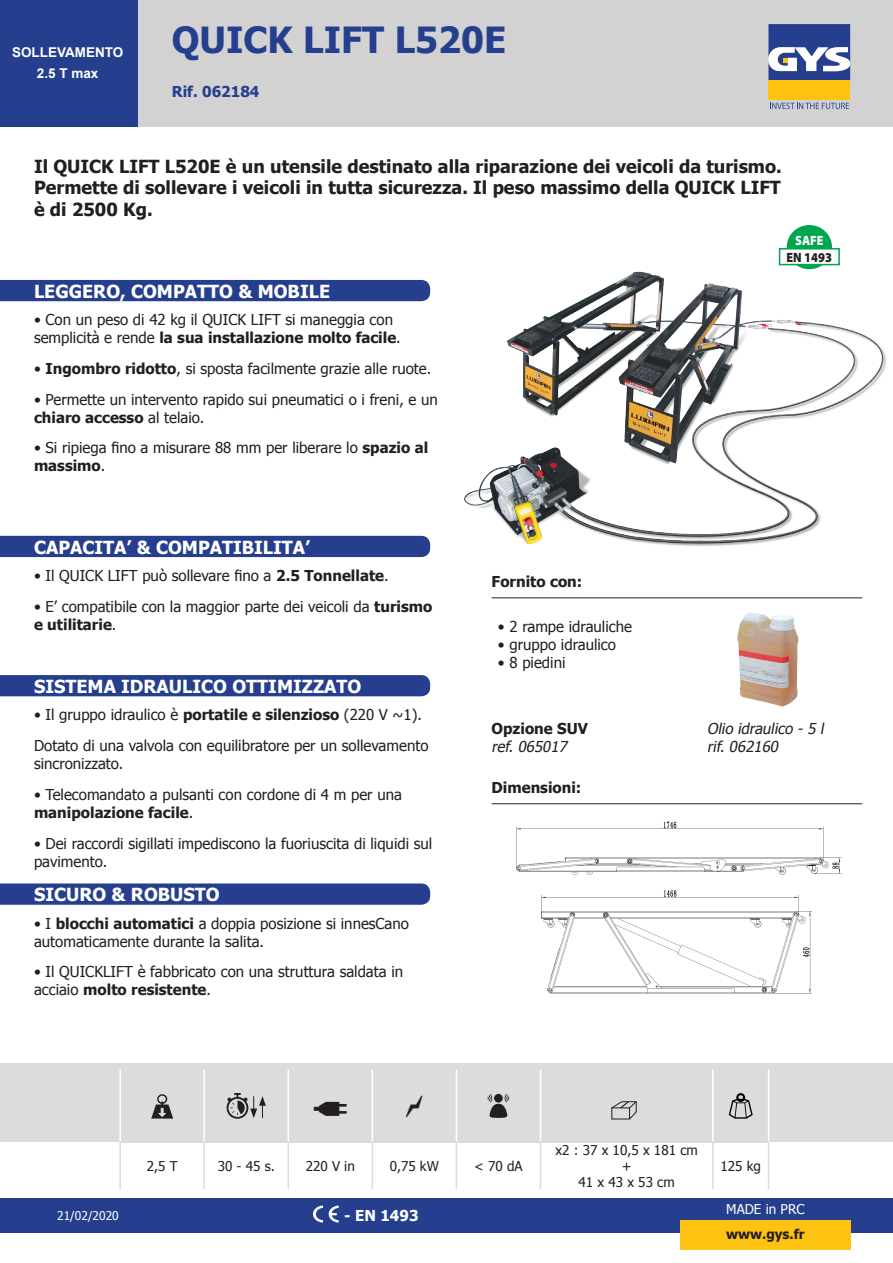
<style>
.page{position:relative;width:893px;height:1263px;background:#fff}
.page>*{position:absolute;margin:0;border:0;box-sizing:border-box;transform-origin:0 0}
.t1{font:700 36px "Tahoma";color:#253f8e}
.t2{font:700 18px/21.6px "Tahoma";color:#231f20}
.t3{font:700 18px "Tahoma";color:#fff}
.t4{font:15px/18px "Tahoma";color:#231f20}
.t5{font:italic 15px "Tahoma";color:#231f20}
.t6{font:700 15px "Tahoma";color:#231f20}
.t7{font:700 15px "Tahoma";color:#253f8e}
.t8{font:700 15px "Tahoma";color:#fff}
.t9{font:13.5px "Tahoma";color:#231f20}
.t10{font:700 13.5px/21px "Arial";color:#fff;text-align:center}
.t11{font:700 13.5px "Tahoma";color:#231f20}
.t12{font:13.5px "Tahoma";color:#fff}
.Texte_Normal_9pt{font:900 13.5px "Myriad Pro";color:#231f20;scale:.9 1}
.Texte_Normal_9pt-2{font:900 13.5px "Myriad Pro";color:#fff;scale:.9 1}
.t13{font:12px "Tahoma";color:#fff}
.s1{font-weight:700}
</style>
<div class="page">
<div style="left:137px;top:0;width:756px;height:127px;background:#d2d2d2"></div>
<div style="left:0;top:1198px;width:893px;height:34px;background:#253f8e"></div>
<div style="left:768px;top:81px;width:82px;height:19px;background:#fec210"></div>
<svg style="left:768px;top:24px;width:82px;height:57px;background:#6575a9"></svg>
<svg style="left:770px;top:103px;width:79px;height:6px"></svg>
<div style="left:0;top:0;width:137px;height:127px;background:#253f8e"></div>
<div style="left:680px;top:1220px;width:170px;height:30px;background:#fec210"></div>
<div style="left:0;top:1063px;width:893px;height:79px;background:#dcdcdc"></div>
<svg style="left:313px;top:1205px;width:10px;height:17px"></svg>
<svg style="left:329px;top:1205px;width:10px;height:17px"></svg>
<svg style="left:287px;top:1143px;width:253px;height:46px"></svg>
<hr style="left:119px;top:1069px;width:2px;height:73px;background:#fff">
<hr style="left:203px;top:1069px;width:2px;height:73px;background:#fff">
<hr style="left:288px;top:1069px;width:1px;height:73px;background:#fff">
<hr style="left:372px;top:1069px;width:1px;height:73px;background:#fff">
<hr style="left:456px;top:1069px;width:1px;height:73px;background:#fff">
<hr style="left:540px;top:1069px;width:1px;height:73px;background:#fff">
<hr style="left:712px;top:1069px;width:2px;height:73px;background:#fff">
<hr style="left:768px;top:1069px;width:1px;height:73px;background:#fff">
<hr style="left:540px;top:1142px;width:173px;height:1px;background:#d2d2d2">
<hr style="left:713px;top:1142px;width:56px;height:1px;background:#d2d2d2">
<hr style="left:119px;top:1142px;width:85px;height:1px;background:#d2d2d2">
<hr style="left:204px;top:1142px;width:84px;height:1px;background:#d2d2d2">
<hr style="left:288px;top:1142px;width:84px;height:1px;background:#d2d2d2">
<hr style="left:372px;top:1142px;width:84px;height:1px;background:#d2d2d2">
<hr style="left:456px;top:1142px;width:84px;height:1px;background:#d2d2d2">
<hr style="left:119px;top:1142px;width:2px;height:47px;background:#dcdcdc">
<hr style="left:203px;top:1142px;width:2px;height:47px;background:#dcdcdc">
<hr style="left:288px;top:1142px;width:1px;height:47px;background:#dcdcdc">
<hr style="left:372px;top:1142px;width:1px;height:47px;background:#dcdcdc">
<hr style="left:456px;top:1142px;width:1px;height:47px;background:#dcdcdc">
<hr style="left:540px;top:1142px;width:1px;height:47px;background:#dcdcdc">
<hr style="left:712px;top:1142px;width:2px;height:47px;background:#dcdcdc">
<hr style="left:768px;top:1142px;width:1px;height:47px;background:#dcdcdc">
<svg style="left:151px;top:1094px;width:22px;height:24px"></svg>
<svg style="left:226px;top:1093px;width:40px;height:26px"></svg>
<svg style="left:487px;top:1094px;width:22px;height:24px"></svg>
<svg style="left:611px;top:1101px;width:26px;height:19px"></svg>
<svg style="left:729px;top:1093px;width:24px;height:26px"></svg>
<img style="left:737px;top:613px;width:61px;height:94px">
<hr style="left:492px;top:803px;width:370px;height:1px;background:#231f20">
<hr style="left:492px;top:597px;width:370px;height:1px;background:#231f20">
<img style="left:516px;top:821px;width:326px;height:54px">
<img style="left:541px;top:890px;width:271px;height:103px">
<img style="left:414px;top:264px;width:472px;height:294px">
<div style="left:787px;top:225px;width:45px;height:44px;background:#00a54f;border-radius:50%"></div>
<div style="left:780px;top:249px;width:59px;height:16px;background:#fff"></div>
<div style="left:779px;top:248px;width:61px;height:17px;border:2px solid #00a54f"></div>
<div style="left:0;top:280px;width:430px;height:21px;background:#253f8e"></div>
<div style="left:0;top:536px;width:430px;height:21px;background:#253f8e"></div>
<div style="left:0;top:675px;width:430px;height:21px;background:#253f8e"></div>
<svg style="left:0;top:883px;width:430px;height:22px;background:#2c4592"></svg>
<p class="t10" style="left:12px;top:42px;width:113px">SOLLEVAMENTO<br>2.5 T max</p>
<p class="t1" style="left:172px;top:15px;width:336px">QUICK LIFT L520E</p>
<p class="t7" style="left:172px;top:81px;width:89px">Rif. 062184</p>
<p class="t2" style="left:34px;top:154px;width:749px">Il QUICK LIFT L520E è un utensile destinato alla riparazione dei veicoli da turismo.<br>Permette di sollevare i veicoli in tutta sicurezza. Il peso massimo della QUICK LIFT</p>
<p class="t2" style="left:34px;top:197px;width:120px">è di 2500 Kg.</p>
<p class="t3" style="left:34px;top:278px;width:298px">LEGGERO, COMPATTO &amp; MOBILE</p>
<p class="t4" style="left:34px;top:310px;width:368px">• Con un peso di 42 kg il QUICK LIFT si maneggia con semplicità e rende <span class="s1">la sua installazione molto facile</span>.</p>
<p class="t4" style="left:34px;top:359px;width:399px">• <span class="s1">Ingombro ridotto</span>, si sposta facilmente grazie alle ruote.</p>
<p class="t4" style="left:34px;top:389px;width:405px">• Permette un intervento rapido sui pneumatici o i freni, e un <span class="s1">chiaro accesso</span> al telaio.</p>
<p class="t4" style="left:34px;top:438px;width:396px">• Si ripiega fino a misurare 88 mm per liberare lo <span class="s1">spazio al massimo</span>.</p>
<p class="t3" style="left:34px;top:534px;width:278px">CAPACITA’ &amp; COMPATIBILITA’</p>
<p class="t4" style="left:34px;top:566px;width:356px">• Il QUICK LIFT può sollevare fino a <span class="s1">2.5 Tonnellate</span>.</p>
<p class="t4" style="left:34px;top:597px;width:400px">• E’ compatibile con la maggior parte dei veicoli da <span class="s1">turismo e utilitarie</span>.</p>
<p class="t3" style="left:34px;top:674px;width:329px">SISTEMA IDRAULICO OTTIMIZZATO</p>
<p class="t4" style="left:34px;top:705px;width:389px">• Il gruppo idraulico è <span class="s1">portatile e silenzioso</span> (220 V ~1).</p>
<p class="t4" style="left:34px;top:736px;width:396px">Dotato di una valvola con equilibratore per un sollevamento sincronizzato.</p>
<p class="t4" style="left:34px;top:785px;width:369px">• Telecomandato a pulsanti con cordone di 4 m per una <span class="s1">manipolazione facile</span>.</p>
<p class="t4" style="left:34px;top:833px;width:400px">• Dei raccordi sigillati impediscono la fuoriuscita di liquidi sul pavimento.</p>
<p class="t3" style="left:34px;top:882px;width:187px">SICURO &amp; ROBUSTO</p>
<p class="t4" style="left:34px;top:913px;width:376px">• I <span class="s1">blocchi automatici</span> a doppia posizione si innesCano automaticamente durante la salita.</p>
<p class="t4" style="left:34px;top:962px;width:371px">• Il QUICKLIFT è fabbricato con una struttura saldata in acciaio <span class="s1">molto resistente</span>.</p>
<p class="t6" style="left:492px;top:571px;width:92px">Fornito con:</p>
<p class="t4" style="left:498px;top:617px;width:136px">• 2 rampe idrauliche</p>
<p class="t4" style="left:498px;top:635px;width:120px">• gruppo idraulico</p>
<p class="t4" style="left:498px;top:653px;width:69px">• 8 piedini</p>
<p class="t6" style="left:492px;top:718px;width:98px">Opzione SUV</p>
<p class="t5" style="left:492px;top:737px;width:80px">ref. 065017</p>
<p class="t6" style="left:492px;top:777px;width:91px">Dimensioni:</p>
<p class="Texte_Normal_9pt-2" style="left:795px;top:231px;width:33px">SAFE</p>
<p class="Texte_Normal_9pt" style="left:787px;top:248px;width:52px">EN 1493</p>
<p class="t5" style="left:707px;top:719px;width:121px">Olio idraulico - 5 l</p>
<p class="t5" style="left:707px;top:737px;width:76px">rif. 062160</p>
<p class="t13" style="left:57px;top:1207px;width:63px">21/02/2020</p>
<p class="t9" style="left:147px;top:1157px;width:32px">2,5 T</p>
<p class="t9" style="left:218px;top:1157px;width:59px">30 - 45 s.</p>
<p class="t9" style="left:306px;top:1157px;width:51px">220 V in</p>
<p class="t9" style="left:390px;top:1157px;width:51px">0,75 kW</p>
<p class="t9" style="left:474px;top:1157px;width:50px">&lt; 70 dA</p>
<p class="t8" style="left:344px;top:1205px;width:76px">- EN 1493</p>
<p class="t9" style="left:555px;top:1141px;width:144px">x2 : 37 x 10,5 x 181 cm</p>
<p class="t9" style="left:622px;top:1157px;width:11px">+</p>
<p class="t9" style="left:578px;top:1173px;width:98px">41 x 43 x 53 cm</p>
<p class="t9" style="left:720px;top:1157px;width:42px">125 kg</p>
<p class="t12" style="left:726px;top:1200px;width:80px">MADE in PRC</p>
<p class="t11" style="left:726px;top:1225px;width:80px">www.gys.fr</p>
</div>
